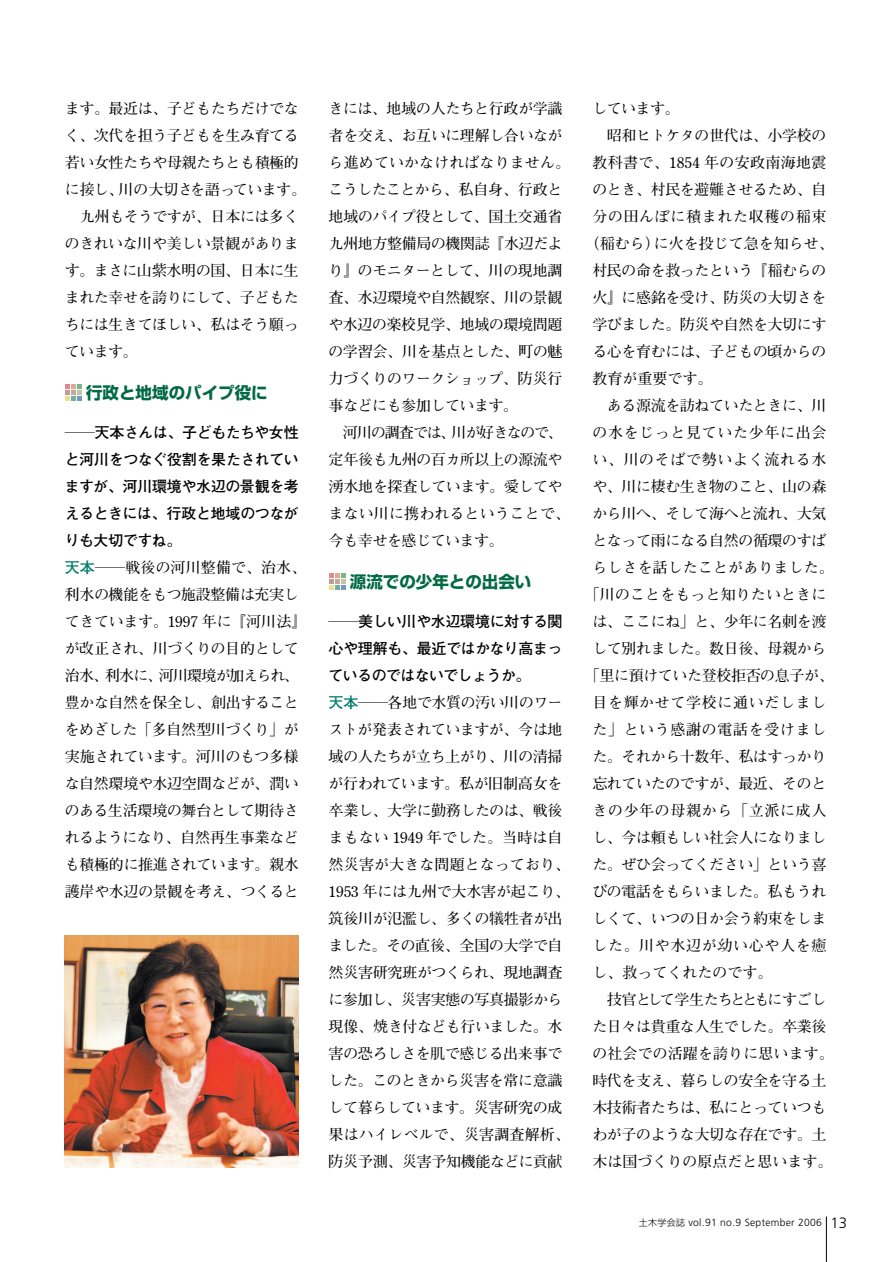
<style>
.page{position:relative;width:893px;height:1262px;background:#fff}
.page>*{position:absolute;margin:0;border:0;box-sizing:border-box;transform-origin:0 0}
.t1{font:700 16.5px "Shin Go";color:#026a43}
.t2{font:700 15px/27px "Futo Min A101";letter-spacing:-.025em;color:#000}
.t3{font:700 15px/27px "Futo Min A101";letter-spacing:-.025em;color:#000;scale:2 1}
.t4{font:700 15px/27px "Futo Go B101";letter-spacing:-.035em;color:#000;text-align:justify;scale:2 1}
.t5{font:700 15px "Futo Min A101";letter-spacing:.04em;color:#000}
.t6{font:700 15px "Futo Min A101";color:#000}
.t7{font:700 15px "Futo Min A101";letter-spacing:.005em;color:#000}
.t8{font:700 15px "Futo Min A101";letter-spacing:.02em;color:#000}
.t9{font:700 15px "Futo Min A101";letter-spacing:-.05em;color:#000}
.t10{font:300 10.35px "Frutiger";letter-spacing:.025em;color:#000}
.s1{font-family:"Futo Go B101";color:#007d69}
.s2{font-family:"Futo Go B101"}
.s3{font-family:"Shin Go";font-size:9px}
.s4{font-size:15px}
</style>
<div class="page">
<hr style="left:826px;top:1216px;width:1px;height:46px;background:#000">
<svg style="left:65px;top:384px;width:17px;height:16px"></svg>
<svg style="left:329px;top:573px;width:16px;height:16px"></svg>
<img style="left:65px;top:935px;width:234px;height:232px">
<p class="t2" style="left:65px;top:97px;width:235px">ます。最近は、子どもたちだけでな</p>
<p class="t2" style="left:65px;top:124px;width:235px">く、次代を担う子どもを生み育てる</p>
<p class="t2" style="left:65px;top:151px;width:235px">若い女性たちや母親たちとも積極的</p>
<p class="t2" style="left:65px;top:178px;width:243px">に接し、川の大切さを語っています。</p>
<p class="t2" style="left:80px;top:205px;width:221px">九州もそうですが、日本には多く</p>
<p class="t2" style="left:65px;top:232px;width:235px">のきれいな川や美しい景観がありま</p>
<p class="t2" style="left:65px;top:259px;width:235px">す。まさに山紫水明の国、日本に生</p>
<p class="t2" style="left:65px;top:286px;width:235px">まれた幸せを誇りにして、子どもた</p>
<p class="t2" style="left:65px;top:313px;width:235px">ちには生きてほしい、私はそう願っ</p>
<p class="t2" style="left:65px;top:340px;width:74px">ています。</p>
<p class="t1" style="left:86px;top:386px;width:183px">行政と地域のパイプ役に</p>
<p class="t4" style="left:65px;top:420px;width:118px">―天本さんは、子どもたちや女性と河川をつなぐ役割を果たされていますが、河川環境や水辺の景観を考えるときには、行政と地域のつながりも大切ですね。</p>
<p class="t2" style="left:65px;top:556px;width:243px"><span class="s1">天本</span><span class="s2">―</span>戦後の河川整備で、治水、利水の機能をもつ施設整備は充実してきています。1997 年に『河川法』が改正され、川づくりの目的として治水、利水に、河川環境が加えられ、豊かな自然を保全し、創出することをめざした「多自然型川づくり」が実施されています。河川のもつ多様な自然環境や水辺空間などが、潤いのある生活環境の舞台として期待されるようになり、自然再生事業なども積極的に推進されています。親水護岸や水辺の景観を考え、つくると</p>
<p class="t2" style="left:328px;top:97px;width:243px">きには、地域の人たちと行政が学識者を交え、お互いに理解し合いながら進めていかなければなりません。こうしたことから、私自身、行政と地域のパイプ役として、国土交通省九州地方整備局の機関誌『水辺だより』のモニターとして、川の現地調査、水辺環境や自然観察、川の景観や水辺の楽校見学、地域の環境問題の学習会、川を基点とした、町の魅力づくりのワークショップ、防災行事などにも参加しています。</p>
<p class="t2" style="left:328px;top:421px;width:243px;text-indent:14px">河川の調査では、川が好きなので、定年後も九州の百カ所以上の源流や湧水地を探査しています。愛してやまない川に携われるということで、今も幸せを感じています。</p>
<p class="t1" style="left:350px;top:575px;width:183px">源流での少年との出会い</p>
<p class="t4" style="left:328px;top:609px;width:118px">―美しい川や水辺環境に対する関心や理解も、最近ではかなり高まっているのではないでしょうか。</p>
<p class="t3" style="left:328px;top:691px;width:122px"><span class="s1">天本</span>―各地で水質の汚い川のワーストが発表されていますが、今は地域の人たちが立ち上がり、川の清掃が行われています。私が旧制高女を卒業し、大学に勤務したのは、戦後まもない 1949 年でした。当時は自然災害が大きな問題となっており、<br>1953 年には九州で大水害が起こり、筑後川が氾濫し、多くの犠牲者が出ました。その直後、全国の大学で自然災害研究班がつくられ、現地調査に参加し、災害実態の写真撮影から現像、焼き付なども行いました。水害の恐ろしさを肌で感じる出来事でした。このときから災害を常に意識して暮らしています。災害研究の成果はハイレベルで、災害調査解析、防災予測、災害予知機能などに貢献</p>
<p class="t2" style="left:592px;top:97px;width:88px">しています。</p>
<p class="t2" style="left:607px;top:124px;width:221px">昭和ヒトケタの世代は、小学校の</p>
<p class="t8" style="left:592px;top:157px;width:235px">教科書で、1854 年の安政南海地震</p>
<p class="t2" style="left:592px;top:178px;width:235px">のとき、村民を避難させるため、自</p>
<p class="t5" style="left:592px;top:211px;width:235px">分の田んぼに積まれた収穫の稲束</p>
<p class="t6" style="left:585px;top:238px;width:250px">（稲むら）に火を投じて急を知らせ、</p>
<p class="t2" style="left:592px;top:259px;width:235px">村民の命を救ったという『稲むらの</p>
<p class="t2" style="left:592px;top:286px;width:235px">火』に感銘を受け、防災の大切さを</p>
<p class="t2" style="left:592px;top:313px;width:235px">学びました。防災や自然を大切にす</p>
<p class="t2" style="left:592px;top:340px;width:235px">る心を育むには、子どもの頃からの</p>
<p class="t6" style="left:592px;top:373px;width:121px">教育が重要です。</p>
<p class="t2" style="left:607px;top:394px;width:221px">ある源流を訪ねていたときに、川</p>
<p class="t5" style="left:592px;top:427px;width:235px">の水をじっと見ていた少年に出会</p>
<p class="t5" style="left:592px;top:454px;width:235px">い、川のそばで勢いよく流れる水</p>
<p class="t2" style="left:592px;top:475px;width:235px">や、川に棲む生き物のこと、山の森</p>
<p class="t2" style="left:592px;top:502px;width:235px">から川へ、そして海へと流れ、大気</p>
<p class="t2" style="left:592px;top:529px;width:235px">となって雨になる自然の循環のすば</p>
<p class="t7" style="left:592px;top:562px;width:243px">らしさを話したことがありました。</p>
<p class="t7" style="left:585px;top:589px;width:243px">「川のことをもっと知りたいときに</p>
<p class="t2" style="left:592px;top:610px;width:235px">は、ここにね」と、少年に名刺を渡</p>
<p class="t2" style="left:592px;top:637px;width:235px">して別れました。数日後、母親から</p>
<p class="t2" style="left:585px;top:664px;width:250px">「里に預けていた登校拒否の息子が、</p>
<p class="t5" style="left:592px;top:697px;width:235px">目を輝かせて学校に通いだしまし</p>
<p class="t5" style="left:592px;top:724px;width:235px">た」という感謝の電話を受けまし</p>
<p class="t2" style="left:592px;top:745px;width:235px">た。それから十数年、私はすっかり</p>
<p class="t2" style="left:592px;top:772px;width:235px">忘れていたのですが、最近、そのと</p>
<p class="t5" style="left:592px;top:805px;width:235px">きの少年の母親から「立派に成人</p>
<p class="t2" style="left:592px;top:826px;width:235px">し、今は頼もしい社会人になりまし</p>
<p class="t2" style="left:592px;top:853px;width:235px">た。ぜひ会ってください」という喜</p>
<p class="t2" style="left:592px;top:880px;width:235px">びの電話をもらいました。私もうれ</p>
<p class="t2" style="left:592px;top:907px;width:235px">しくて、いつの日か会う約束をしま</p>
<p class="t5" style="left:592px;top:940px;width:235px">した。川や水辺が幼い心や人を癒</p>
<p class="t6" style="left:592px;top:967px;width:181px">し、救ってくれたのです。</p>
<p class="t9" style="left:607px;top:994px;width:221px">技官として学生たちとともにすごし</p>
<p class="t2" style="left:592px;top:1015px;width:235px">た日々は貴重な人生でした。卒業後</p>
<p class="t7" style="left:592px;top:1048px;width:243px">の社会での活躍を誇りに思います。</p>
<p class="t2" style="left:592px;top:1069px;width:235px">時代を支え、暮らしの安全を守る土</p>
<p class="t2" style="left:592px;top:1096px;width:235px">木技術者たちは、私にとっていつも</p>
<p class="t2" style="left:592px;top:1123px;width:235px">わが子のような大切な存在です。土</p>
<p class="t6" style="left:592px;top:1156px;width:241px">木は国づくりの原点だと思います。</p>
<p class="t10" style="left:639px;top:1218px;width:210px"><span class="s3">土木学会誌</span> vol.91 no.9 September 2006 <span class="s4">13</span></p>
</div>
